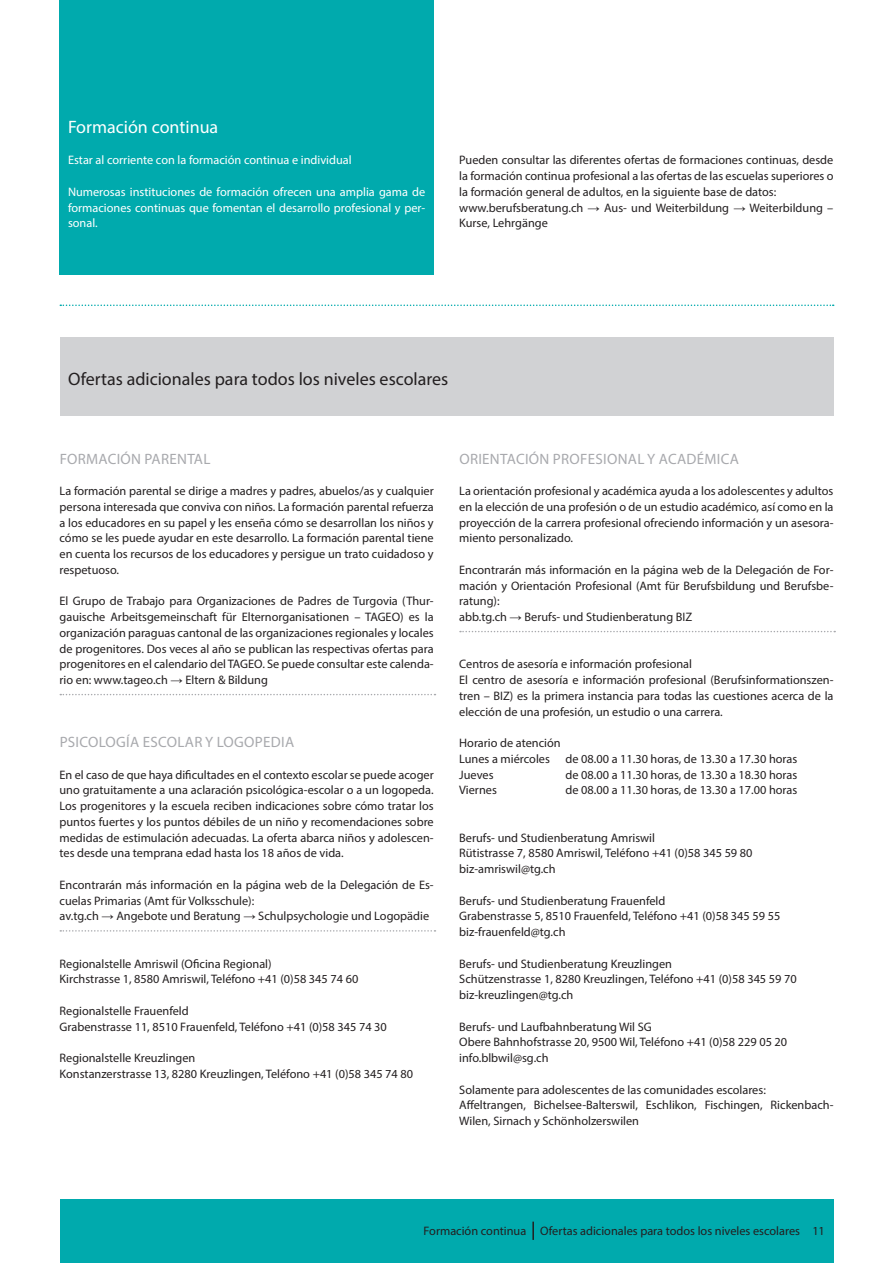
<style>
.page{position:relative;width:893px;height:1263px;background:#fff}
.page>*{position:absolute;margin:0;border:0;box-sizing:border-box;transform-origin:0 0}
.Titel{font:18px "Myriad Pro";color:#231f20}
.Titel-2{font:18px "Myriad Pro";color:#fff}
.Zwischentitel_10pt{font:15px "Myriad Pro";letter-spacing:.02em;color:#a8a9ad}
.GS__Blocksatz{font:12.3px/15.8px "Myriad Pro";color:#231f20;text-align:justify}
.GS_bold__Linksbündig{font:12.3px "Myriad Pro";color:#231f20}
.Lead__light{font:12.3px/15.8px "Myriad Pro";color:#fff;text-align:justify}
.Pagina{font:12.3px "Myriad Pro";color:#231f20}
.Lead__bold{font:12.3px "Myriad Pro";color:#fff}
.s1{font-family:"Arial"}
</style>
<div class="page">
<div style="left:60px;top:1199px;width:773px;height:64px;background:#00aaad"></div>
<svg style="left:532px;top:1221px;width:2px;height:19px"></svg>
<div style="left:60px;top:0;width:374px;height:274px;background:#00aaad"></div>
<div style="left:60px;top:338px;width:773px;height:78px;background:#d1d2d4"></div>
<svg style="left:60px;top:694px;width:375px;height:1px"></svg>
<svg style="left:60px;top:930px;width:375px;height:2px"></svg>
<svg style="left:460px;top:631px;width:375px;height:1px"></svg>
<svg style="left:60px;top:305px;width:774px;height:1px"></svg>
<p class="Titel-2" style="left:68px;top:116px;width:152px">Formación continua</p>
<p class="Lead__bold" style="left:68px;top:153px;width:285px">Estar al corriente con la formación continua e individual</p>
<p class="Lead__light" style="left:68px;top:184px;width:359px">Numerosas instituciones de formación ofrecen una amplia gama de formaciones continuas que fomentan el desarrollo profesional y per&shy;sonal.</p>
<p class="GS__Blocksatz" style="left:459px;top:152px;width:376px">Pueden consultar las diferentes ofertas de formaciones continuas, desde la formación continua profesional a las ofertas de las escuelas superiores o la formación general de adultos, en la siguiente base de datos:</p>
<p class="GS__Blocksatz" style="left:459px;top:199px;width:376px">www.berufsberatung.ch <span class="s1">→</span> Aus- und Weiterbildung <span class="s1">→</span> Weiterbildung –<br>Kurse, Lehrgänge</p>
<p class="Titel" style="left:68px;top:368px;width:382px">Ofertas adicionales para todos los niveles escolares</p>
<p class="Zwischentitel_10pt" style="left:60px;top:449px;width:152px">FORMACIÓN PARENTAL</p>
<p class="GS__Blocksatz" style="left:60px;top:483px;width:376px">La formación parental se dirige a madres y padres, abuelos/as y cualquier persona interesada que conviva con niños. La formación parental refuerza a los educadores en su papel y les enseña cómo se desarrollan los niños y cómo se les puede ayudar en este desarrollo. La formación parental tiene en cuenta los recursos de los educadores y persigue un trato cuidadoso y respetuoso.</p>
<p class="GS__Blocksatz" style="left:60px;top:593px;width:376px">El Grupo de Trabajo para Organizaciones de Padres de Turgovia (Thur&shy;gauische Arbeitsgemeinschaft für Elternorganisationen – TAGEO) es la organización paraguas cantonal de las organizaciones regionales y locales de progenitores. Dos veces al año se publican las respectivas ofertas para progenitores en el calendario del TAGEO. Se puede consultar este calenda&shy;rio en: www.tageo.ch <span class="s1">→</span> Eltern &amp; Bildung</p>
<p class="Zwischentitel_10pt" style="left:60px;top:733px;width:236px">PSICOLOGÍA ESCOLAR Y LOGOPEDIA</p>
<p class="GS__Blocksatz" style="left:60px;top:766px;width:376px">En el caso de que haya dificultades en el contexto escolar se puede acoger uno gratuitamente a una aclaración psicológica-escolar o a un logopeda.<br>Los progenitores y la escuela reciben indicaciones sobre cómo tratar los puntos fuertes y los puntos débiles de un niño y recomendaciones sobre medidas de estimulación adecuadas. La oferta abarca niños y adolescen&shy;tes desde una temprana edad hasta los 18 años de vida.</p>
<p class="GS__Blocksatz" style="left:60px;top:877px;width:376px">Encontrarán más información en la página web de la Delegación de Es&shy;cuelas Primarias (Amt für Volksschule):</p>
<p class="GS__Blocksatz" style="left:60px;top:908px;width:371px">av.tg.ch <span class="s1">→</span> Angebote und Beratung <span class="s1">→</span> Schulpsychologie und Logopädie</p>
<p class="GS_bold__Linksbündig" style="left:60px;top:956px;width:214px">Regionalstelle Amriswil (Oficina Regional)</p>
<p class="GS__Blocksatz" style="left:60px;top:971px;width:300px">Kirchstrasse 1, 8580 Amriswil, Teléfono +41 (0)58 345 74 60</p>
<p class="GS_bold__Linksbündig" style="left:60px;top:1003px;width:131px">Regionalstelle Frauenfeld</p>
<p class="GS__Blocksatz" style="left:60px;top:1018px;width:329px">Grabenstrasse 11, 8510 Frauenfeld, Teléfono +41 (0)58 345 74 30</p>
<p class="GS_bold__Linksbündig" style="left:60px;top:1050px;width:137px">Regionalstelle Kreuzlingen</p>
<p class="GS__Blocksatz" style="left:60px;top:1066px;width:355px">Konstanzerstrasse 13, 8280 Kreuzlingen, Teléfono +41 (0)58 345 74 80</p>
<p class="Zwischentitel_10pt" style="left:459px;top:449px;width:281px">ORIENTACIÓN PROFESIONAL Y ACADÉMICA</p>
<p class="GS__Blocksatz" style="left:459px;top:483px;width:376px">La orientación profesional y académica ayuda a los adolescentes y adultos en la elección de una profesión o de un estudio académico, así como en la proyección de la carrera profesional ofreciendo información y un asesora&shy;miento personalizado.</p>
<p class="GS__Blocksatz" style="left:459px;top:562px;width:376px">Encontrarán más información en la página web de la Delegación de For&shy;mación y Orientación Profesional (Amt für Berufsbildung und Berufsbe&shy;ratung):</p>
<p class="GS__Blocksatz" style="left:459px;top:609px;width:235px">abb.tg.ch <span class="s1">→</span> Berufs- und Studienberatung BIZ</p>
<p class="GS_bold__Linksbündig" style="left:459px;top:657px;width:234px">Centros de asesoría e información profesional</p>
<p class="GS__Blocksatz" style="left:459px;top:672px;width:376px">El centro de asesoría e información profesional (Berufsinformationszen&shy;tren – BIZ) es la primera instancia para todas las cuestiones acerca de la elección de una profesión, un estudio o una carrera.</p>
<p class="GS_bold__Linksbündig" style="left:459px;top:735px;width:103px">Horario de atención</p>
<p class="GS__Blocksatz" style="left:459px;top:751px;width:92px">Lunes a miércoles</p>
<p class="GS__Blocksatz" style="left:566px;top:751px;width:233px">de 08.00 a 11.30 horas, de 13.30 a 17.30 horas</p>
<p class="GS__Blocksatz" style="left:459px;top:766px;width:36px">Jueves</p>
<p class="GS__Blocksatz" style="left:566px;top:766px;width:233px">de 08.00 a 11.30 horas, de 13.30 a 18.30 horas</p>
<p class="GS__Blocksatz" style="left:459px;top:782px;width:39px">Viernes</p>
<p class="GS__Blocksatz" style="left:566px;top:782px;width:233px">de 08.00 a 11.30 horas, de 13.30 a 17.00 horas</p>
<p class="GS_bold__Linksbündig" style="left:459px;top:830px;width:197px">Berufs- und Studienberatung Amriswil</p>
<p class="GS__Blocksatz" style="left:459px;top:845px;width:295px">Rütistrasse 7, 8580 Amriswil, Teléfono +41 (0)58 345 59 80</p>
<p class="GS__Blocksatz" style="left:459px;top:861px;width:98px">biz-amriswil@tg.ch</p>
<p class="GS_bold__Linksbündig" style="left:459px;top:893px;width:208px">Berufs- und Studienberatung Frauenfeld</p>
<p class="GS__Blocksatz" style="left:459px;top:908px;width:323px">Grabenstrasse 5, 8510 Frauenfeld, Teléfono +41 (0)58 345 59 55</p>
<p class="GS__Blocksatz" style="left:459px;top:924px;width:108px">biz-frauenfeld@tg.ch</p>
<p class="GS_bold__Linksbündig" style="left:459px;top:956px;width:214px">Berufs- und Studienberatung Kreuzlingen</p>
<p class="GS__Blocksatz" style="left:459px;top:971px;width:339px">Schützenstrasse 1, 8280 Kreuzlingen, Teléfono +41 (0)58 345 59 70</p>
<p class="GS__Blocksatz" style="left:459px;top:987px;width:116px">biz-kreuzlingen@tg.ch</p>
<p class="GS_bold__Linksbündig" style="left:459px;top:1019px;width:194px">Berufs- und Laufbahnberatung Wil SG</p>
<p class="GS__Blocksatz" style="left:459px;top:1034px;width:329px">Obere Bahnhofstrasse 20, 9500 Wil, Teléfono +41 (0)58 229 05 20</p>
<p class="GS__Blocksatz" style="left:459px;top:1050px;width:91px">info.blbwil@sg.ch</p>
<p class="GS__Blocksatz" style="left:459px;top:1081px;width:308px">Solamente para adolescentes de las comunidades escolares:</p>
<p class="GS__Blocksatz" style="left:459px;top:1097px;width:376px">Affeltrangen, Bichelsee-Balterswil, Eschlikon, Fischingen, Rickenbach-<br>Wilen, Sirnach y Schönholzerswilen</p>
<p class="Pagina" style="left:424px;top:1224px;width:403px">Formación continua Ofertas adicionales para todos los niveles escolares 11</p>
</div>
